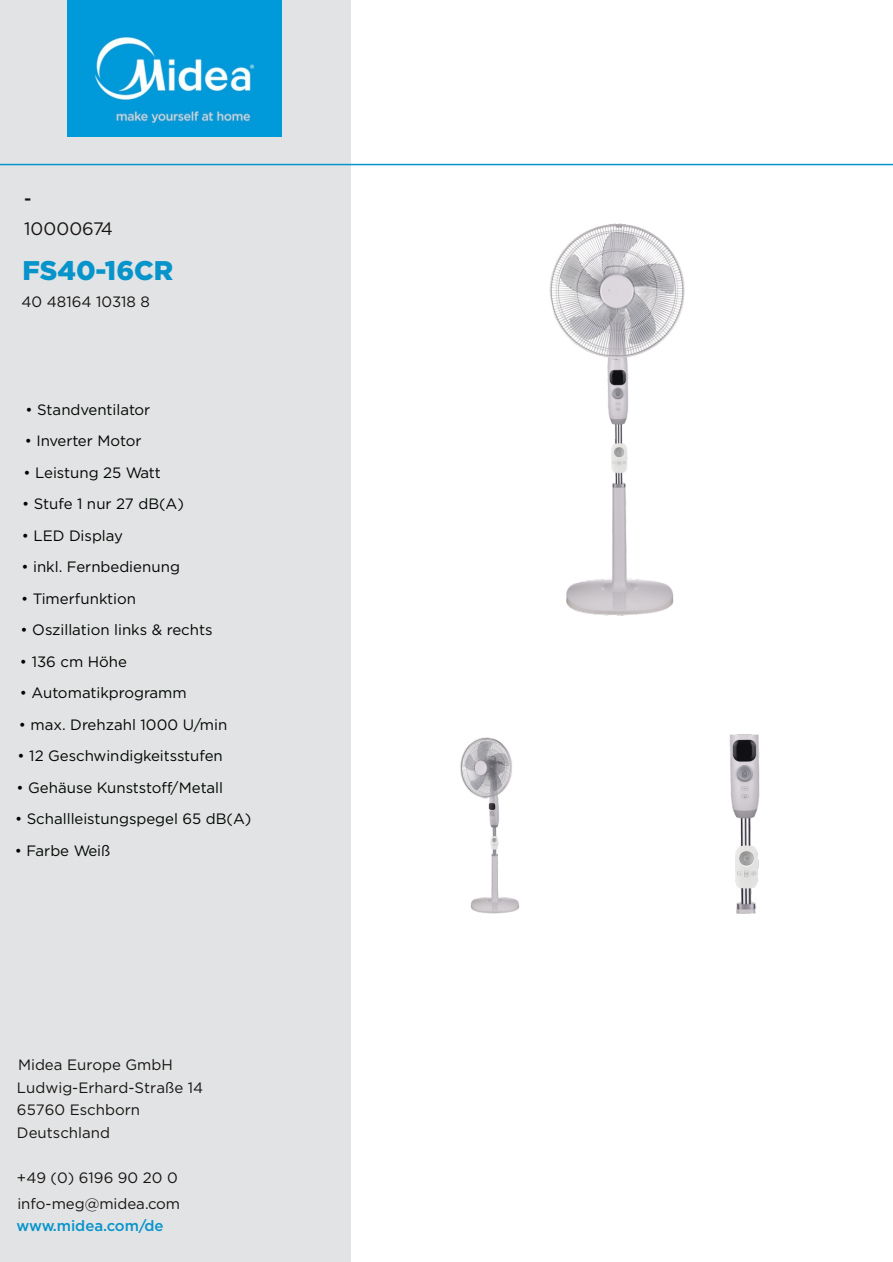
<style>
.page{position:relative;width:893px;height:1262px;background:#fff}
.page>*{position:absolute;margin:0;border:0;box-sizing:border-box;transform-origin:0 0}
.t1{font:900 27px "Gotham";color:#0694cb}
.t2{font:18px "Gotham";color:#171513}
.t3{font:500 18px "Gotham";color:#171513}
.t4{font:15px "Gotham";color:#000602}
.t5{font:15px/22.5px "Gotham";color:#171513}
.t6{font:500 15px "Gotham";color:#0694cb}
</style>
<div class="page">
<img style="left:549px;top:223px;width:136px;height:393px">
<div style="left:0;top:0;width:351px;height:1261px;background:#e2e3e4"></div>
<img style="left:68px;top:0;width:214px;height:137px">
<hr style="left:0;top:164px;width:893px;height:1px;background:#0694cb">
<img style="left:460px;top:737px;width:60px;height:177px">
<img style="left:729px;top:734px;width:31px;height:180px">
<p class="t3" style="left:24px;top:190px;width:9px">-</p>
<p class="t2" style="left:24px;top:220px;width:90px">10000674</p>
<h1 class="t1" style="left:22px;top:258px;width:152px">FS40-16CR</h1>
<p class="t5" style="left:21px;top:291px;width:130px">40 48164 10318 8</p>
<p class="t4" style="left:26px;top:402px;width:126px">• Standventilator</p>
<p class="t4" style="left:25px;top:434px;width:118px">• Inverter Motor</p>
<p class="t4" style="left:23px;top:465px;width:139px">• Leistung 25 Watt</p>
<p class="t4" style="left:22px;top:497px;width:163px">• Stufe 1 nur 27 dB(A)</p>
<p class="t4" style="left:22px;top:528px;width:103px">• LED Display</p>
<p class="t4" style="left:21px;top:560px;width:160px">• inkl. Fernbedienung</p>
<p class="t4" style="left:21px;top:591px;width:116px">• Timerfunktion</p>
<p class="t4" style="left:20px;top:623px;width:194px">• Oszillation links &amp; rechts</p>
<p class="t4" style="left:20px;top:654px;width:109px">• 136 cm Höhe</p>
<p class="t4" style="left:20px;top:686px;width:168px">• Automatikprogramm</p>
<p class="t4" style="left:19px;top:717px;width:210px">• max. Drehzahl 1000 U/min</p>
<p class="t4" style="left:17px;top:749px;width:207px">• 12 Geschwindigkeitsstufen</p>
<p class="t4" style="left:17px;top:780px;width:208px">• Gehäuse Kunststoff/Metall</p>
<p class="t4" style="left:15px;top:812px;width:238px">• Schallleistungspegel 65 dB(A)</p>
<p class="t4" style="left:15px;top:843px;width:97px">• Farbe Weiß</p>
<p class="t5" style="left:17px;top:1054px;width:188px">Midea Europe GmbH<br>Ludwig-Erhard-Straße 14<br>65760 Eschborn<br>Deutschland</p>
<p class="t5" style="left:17px;top:1165px;width:165px;line-height:25.7px">+49 (0) 6196 90 20 0 info-meg@midea.com</p>
<p class="t6" style="left:17px;top:1219px;width:148px">www.midea.com/de</p>
</div>
